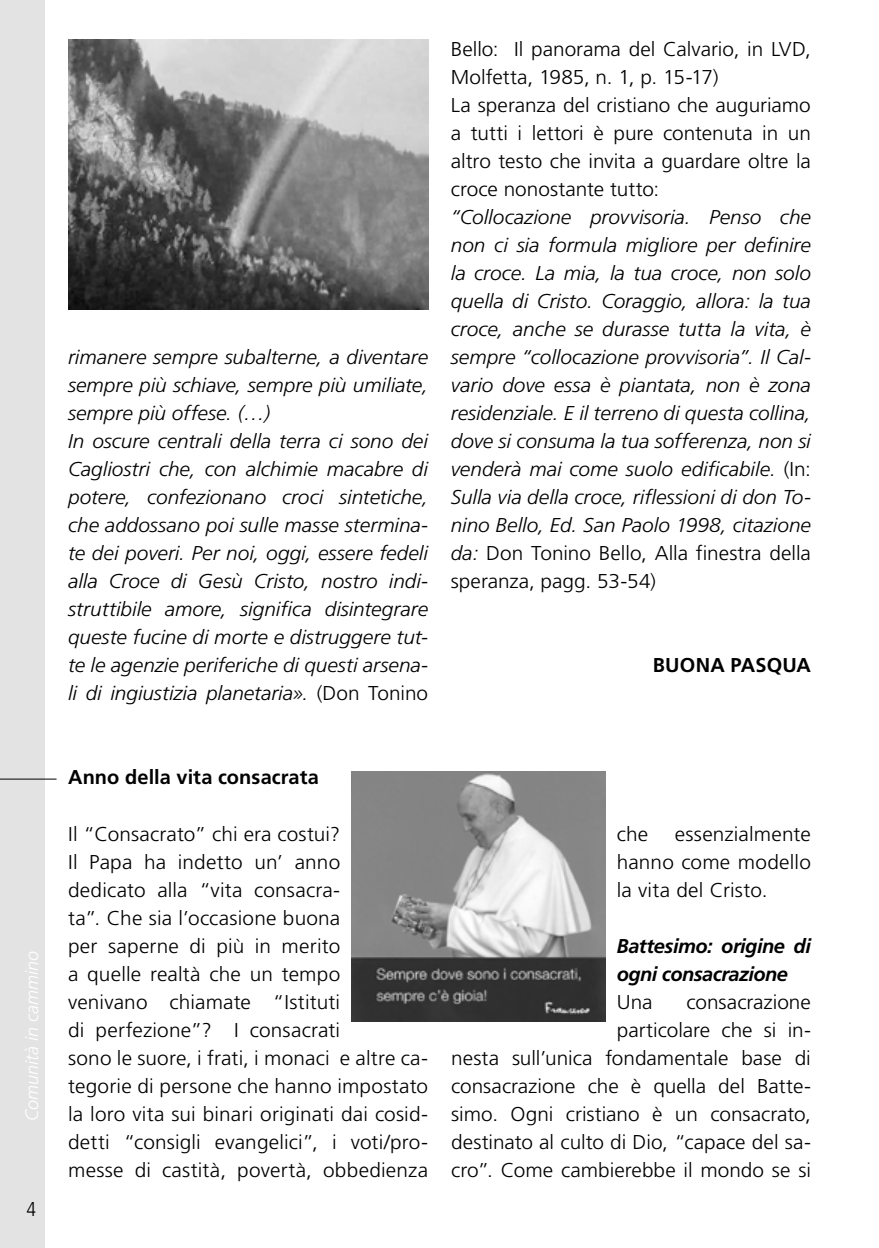
<style>
.page{position:relative;width:879px;height:1248px;background:#fff}
.page>*{position:absolute;margin:0;border:0;box-sizing:border-box;transform-origin:0 0}
.t1{font:italic 300 20px/28px "Frutiger CE";color:#000;scale:1.04 1}
.t2{font:300 20px/28px "Frutiger";letter-spacing:.005em;color:#000;scale:1.04 1}
.t3{font:italic 700 20px/28px "Frutiger";letter-spacing:-.025em;color:#000}
.t4{font:700 20px "Frutiger";letter-spacing:.005em;color:#000}
.t5{font:300 condensed 20px "Frutiger";color:#000}
.t6{font:italic 300 18px "Frutiger CE";color:#fff}
.s1{font-family:"Frutiger";font-style:normal}
.s2{font-family:"Frutiger CE";font-style:italic}
</style>
<div class="page">
<div style="left:0;top:0;width:45px;height:1247px;background:#e3e3e3"></div>
<img style="left:68px;top:39px;width:360px;height:270px">
<hr style="left:0;top:778px;width:57px;height:1px;background:#000">
<img style="left:351px;top:772px;width:254px;height:249px">
<p class="t6" style="left:21px;top:1120px;width:172px;rotate:-90deg">Comunità in cammino</p>
<p class="t5" style="left:26px;top:1197px;width:11px">4</p>
<p class="t1" style="left:68px;top:343px;width:348px">rimanere sempre subalterne, a diventare sempre più schiave, sempre più umiliate, sempre più offese. (…)<br>In oscure centrali della terra ci sono dei Cagliostri che, con alchimie macabre di potere, confezionano croci sintetiche, che addossano poi sulle masse stermina&shy;te dei poveri. Per noi, oggi, essere fedeli alla Croce di Gesù Cristo, nostro indi&shy;struttibile amore, significa disintegrare queste fucine di morte e distruggere tut&shy;te le agenzie periferiche di questi arsena&shy;li di ingiustizia planetaria». <span class="s1">(Don Tonino</span></p>
<p class="t2" style="left:451px;top:35px;width:348px">Bello: Il panorama del Calvario, in LVD, Molfetta, 1985, n. 1, p. 15-17)<br>La speranza del cristiano che auguriamo a tutti i lettori è pure contenuta in un altro testo che invita a guardare oltre la croce nonostante tutto:</p>
<p class="t1" style="left:451px;top:203px;width:348px;text-align:justify">“Collocazione provvisoria. Penso che non ci sia formula migliore per definire la croce. La mia, la tua croce, non solo quella di Cristo. Coraggio, allora: la tua croce, anche se durasse tutta la vita, è sempre “collocazione provvisoria”. Il Cal&shy;vario dove essa è piantata, non è zona residenziale. E il terreno di questa collina, dove si consuma la tua sofferenza, non si venderà mai come suolo edificabile. <span class="s1">(In:<br></span>Sulla via della croce, riflessioni di don To&shy;nino Bello, Ed. San Paolo 1998, citazione</p>
<p class="t2" style="left:451px;top:539px;width:348px"><span class="s2">da:</span> Don Tonino Bello, Alla finestra della speranza, pagg. 53-54)</p>
<p class="t4" style="left:653px;top:653px;width:159px">BUONA PASQUA</p>
<p class="t4" style="left:68px;top:765px;width:252px">Anno della vita consacrata</p>
<p class="t2" style="left:68px;top:819px;width:348px">Il “Consacrato” chi era costui?<br>Il Papa ha indetto un’ anno<br>dedicato alla “vita consacra-<br>ta”. Che sia l’occasione buona<br>per saperne di più in merito<br>a quelle realtà che un tempo<br>venivano chiamate “Istituti<br>di perfezione”? I consacrati<br>sono le suore, i frati, i monaci e altre ca&shy;tegorie di persone che hanno impostato la loro vita sui binari originati dai cosid&shy;detti “consigli evangelici”, i voti/pro&shy;messe di castità, povertà, obbedienza</p>
<p class="t2" style="left:617px;top:819px;width:32px">che</p>
<p class="t2" style="left:617px;top:819px;width:188px;text-align:justify;text-indent:58px">essenzialmente hanno come modello la vita del Cristo.</p>
<p class="t3" style="left:617px;top:931px;width:196px">Battesimo: origine di ogni consacrazione</p>
<p class="t2" style="left:617px;top:987px;width:36px">Una</p>
<p class="t2" style="left:451px;top:987px;width:347px;text-align:right">consacrazione<br>particolare che si in-<br>nesta sull’unica fondamentale base di consacrazione che è quella del Batte&shy;simo. Ogni cristiano è un consacrato, destinato al culto di Dio, “capace del sa&shy;cro”. Come cambierebbe il mondo se si</p>
</div>
